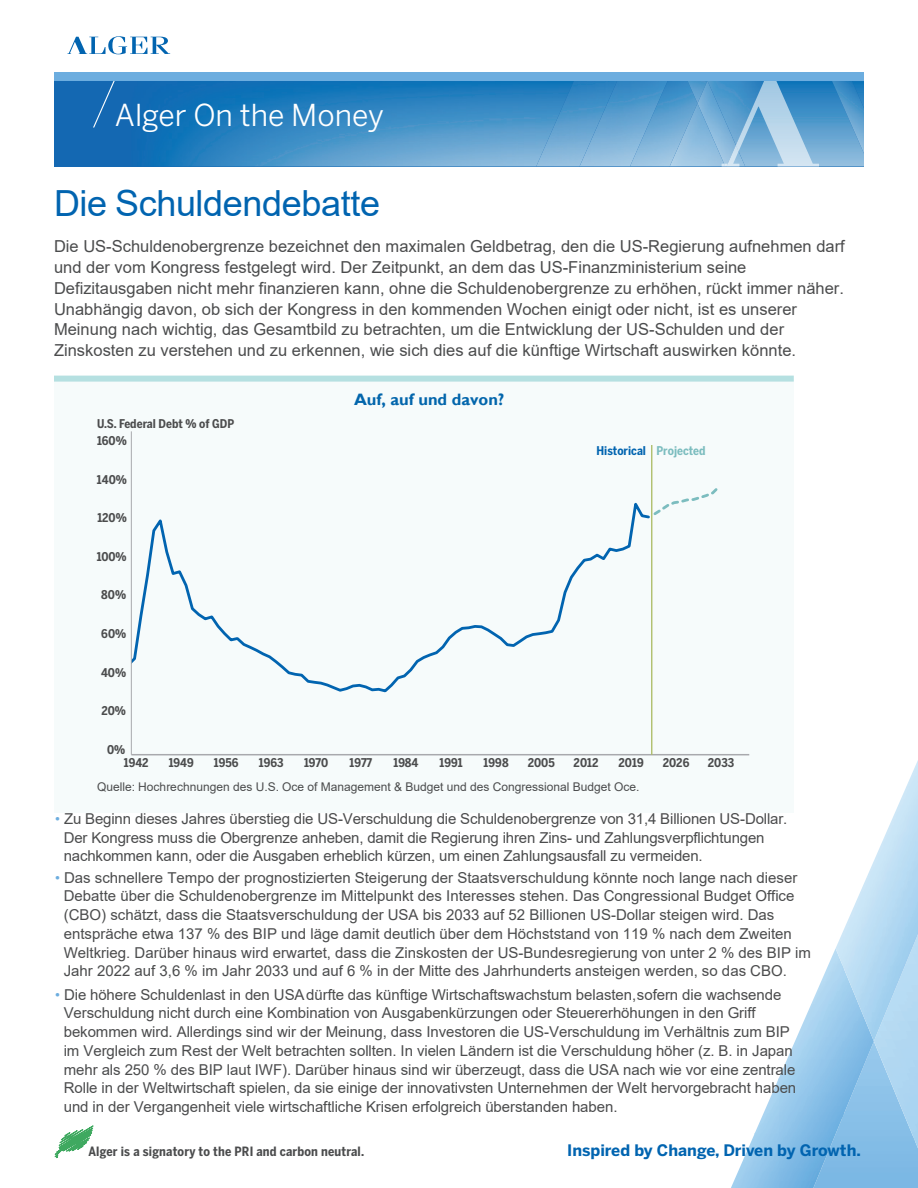
<style>
.page{position:relative;width:918px;height:1188px;background:#fff}
.page>*{position:absolute;margin:0;border:0;box-sizing:border-box;transform-origin:0 0}
.t1{font:36px "Arial";letter-spacing:-.01em;color:#0164b0}
.t2{font:30px "Benton Sans";color:#fff}
.t3{font:16.5px/20.9px "Arial";color:#4b4c4d}
.t4{font:700 16.5px "Gill Sans";color:#0366ac}
.t5{font:700 15.75px "Benton Sans";color:#0164b0}
.t6{font:15px/18.8px "Arial";letter-spacing:-.005em;color:#4b4c4d}
.t7{font:700 12.75px "Benton Sans Cond";letter-spacing:.01em;color:#4b4c4d}
.t8{font:700 12px "Benton Sans Cond";color:#4b4c4d}
.t9{font:12px "Arial";color:#4b4c4d}
.t10{font:700 12px "Benton Sans Cond";color:#0164b0}
.s1{color:#7cbdbf}
.s2{font-family:"Benton Sans";color:#6caddf}
</style>
<div class="page">
<img style="left:779px;top:948px;width:64px;height:240px">
<img style="left:731px;top:1134px;width:48px;height:54px">
<img style="left:754px;top:1078px;width:25px;height:56px">
<img style="left:842px;top:1041px;width:32px;height:77px">
<img style="left:874px;top:1041px;width:44px;height:147px">
<img style="left:836px;top:760px;width:82px;height:281px">
<div style="left:54px;top:81px;width:16px;height:86px;background:#1468b2"></div>
<img style="left:70px;top:81px;width:794px;height:86px">
<img style="left:536px;top:81px;width:44px;height:85px">
<img style="left:580px;top:81px;width:88px;height:85px">
<img style="left:670px;top:81px;width:52px;height:85px">
<img style="left:688px;top:81px;width:19px;height:22px">
<img style="left:832px;top:81px;width:32px;height:73px">
<svg style="left:722px;top:81px;width:97px;height:86px"></svg>
<svg style="left:68px;top:36px;width:102px;height:18px"></svg>
<svg style="left:93px;top:81px;width:22px;height:47px"></svg>
<div style="left:54px;top:72px;width:810px;height:9px;background:#6caddf"></div>
<svg style="left:54px;top:1125px;width:40px;height:34px"></svg>
<div style="left:54px;top:379px;width:740px;height:434px;background:#f6fbfb"></div>
<div style="left:54px;top:376px;width:740px;height:6px;background:#b5e0e1"></div>
<svg style="left:132px;top:502px;width:518px;height:191px"></svg>
<svg style="left:652px;top:483px;width:66px;height:35px"></svg>
<hr style="left:131px;top:754px;width:618px;height:1px;background:#a8a9ad">
<hr style="left:131px;top:431px;width:1px;height:324px;background:#a8a9ad">
<hr style="left:651px;top:445px;width:1px;height:310px;background:#acbc66">
<h2 class="t2" style="left:115px;top:97px;width:271px">Alger On the Money</h2>
<h1 class="t1" style="left:54px;top:183px;width:328px">Die Schuldendebatte</h1>
<p class="t3" style="left:54px;top:236px;width:792px">Die US-Schuldenobergrenze bezeichnet den maximalen Geldbetrag, den die US-Regierung aufnehmen darf und der vom Kongress festgelegt wird. Der Zeitpunkt, an dem das US-Finanzministerium seine Defizitausgaben nicht mehr finanzieren kann, ohne die Schuldenobergrenze zu erhöhen, rückt immer näher.<br>Unabhängig davon, ob sich der Kongress in den kommenden Wochen einigt oder nicht, ist es unserer Meinung nach wichtig, das Gesamtbild zu betrachten, um die Entwicklung der US-Schulden und der Zinskosten zu verstehen und zu erkennen, wie sich dies auf die künftige Wirtschaft auswirken könnte.</p>
<p class="t4" style="left:354px;top:390px;width:152px">Auf, auf und davon?</p>
<p class="t8" style="left:97px;top:417px;width:139px">U.S. Federal Debt % of GDP</p>
<p class="t8" style="left:97px;top:434px;width:31px">160%</p>
<p class="t8" style="left:97px;top:472px;width:31px">140%</p>
<p class="t8" style="left:97px;top:511px;width:31px">120%</p>
<p class="t8" style="left:97px;top:549px;width:31px">100%</p>
<p class="t8" style="left:101px;top:588px;width:26px">80%</p>
<p class="t8" style="left:101px;top:627px;width:26px">60%</p>
<p class="t8" style="left:101px;top:665px;width:27px">40%</p>
<p class="t8" style="left:102px;top:704px;width:26px">20%</p>
<p class="t8" style="left:107px;top:742px;width:20px">0%</p>
<p class="t10" style="left:596px;top:444px;width:111px">Historical <span class="s1">Projected</span></p>
<p class="t8" style="left:124px;top:756px;width:26px">1942</p>
<p class="t8" style="left:169px;top:756px;width:26px">1949</p>
<p class="t8" style="left:214px;top:756px;width:26px">1956</p>
<p class="t8" style="left:259px;top:756px;width:26px">1963</p>
<p class="t8" style="left:304px;top:756px;width:26px">1970</p>
<p class="t8" style="left:350px;top:756px;width:24px">1977</p>
<p class="t8" style="left:394px;top:756px;width:26px">1984</p>
<p class="t8" style="left:439px;top:756px;width:25px">1991</p>
<p class="t8" style="left:484px;top:756px;width:26px">1998</p>
<p class="t8" style="left:528px;top:756px;width:29px">2005</p>
<p class="t8" style="left:574px;top:756px;width:26px">2012</p>
<p class="t8" style="left:618px;top:756px;width:27px">2019</p>
<p class="t8" style="left:663px;top:756px;width:28px">2026</p>
<p class="t8" style="left:708px;top:756px;width:28px">2033</p>
<p class="t9" style="left:97px;top:781px;width:544px">Quelle: Hochrechnungen des U.S. Oce of Management &amp; Budget und des Congressional Budget Oce.</p>
<p class="t6" style="left:64px;top:810px;width:725px;text-indent:-10px"><span class="s2">•</span> Zu Beginn dieses Jahres überstieg die US-Verschuldung die Schuldenobergrenze von 31,4 Billionen US-Dollar.<br>Der Kongress muss die Obergrenze anheben, damit die Regierung ihren Zins- und Zahlungsverpflichtungen nachkommen kann, oder die Ausgaben erheblich kürzen, um einen Zahlungsausfall zu vermeiden.</p>
<p class="t6" style="left:64px;top:868px;width:749px;text-indent:-10px"><span class="s2">•</span> Das schnellere Tempo der prognostizierten Steigerung der Staatsverschuldung könnte noch lange nach dieser Debatte über die Schuldenobergrenze im Mittelpunkt des Interesses stehen. Das Congressional Budget Office (CBO) schätzt, dass die Staatsverschuldung der USA bis 2033 auf 52 Billionen US-Dollar steigen wird. Das entspräche etwa 137 % des BIP und läge damit deutlich über dem Höchststand von 119 % nach dem Zweiten Weltkrieg. Darüber hinaus wird erwartet, dass die Zinskosten der US-Bundesregierung von unter 2 % des BIP im Jahr 2022 auf 3,6 % im Jahr 2033 und auf 6 % in der Mitte des Jahrhunderts ansteigen werden, so das CBO.</p>
<p class="t6" style="left:64px;top:985px;width:734px;text-indent:-10px"><span class="s2">•</span> Die höhere Schuldenlast in den USA dürfte das künftige Wirtschaftswachstum belasten, sofern die wachsende Verschuldung nicht durch eine Kombination von Ausgabenkürzungen oder Steuererhöhungen in den Griff bekommen wird. Allerdings sind wir der Meinung, dass Investoren die US-Verschuldung im Verhältnis zum BIP im Vergleich zum Rest der Welt betrachten sollten. In vielen Ländern ist die Verschuldung höher (z. B. in Japan mehr als 250 % des BIP laut IWF). Darüber hinaus sind wir überzeugt, dass die USA nach wie vor eine zentrale Rolle in der Weltwirtschaft spielen, da sie einige der innovativsten Unternehmen der Welt hervorgebracht haben und in der Vergangenheit viele wirtschaftliche Krisen erfolgreich überstanden haben.</p>
<p class="t7" style="left:88px;top:1144px;width:277px">Alger is a signatory to the PRI and carbon neutral.</p>
<p class="t5" style="left:567px;top:1141px;width:295px">Inspired by Change, Driven by Growth.</p>
</div>
